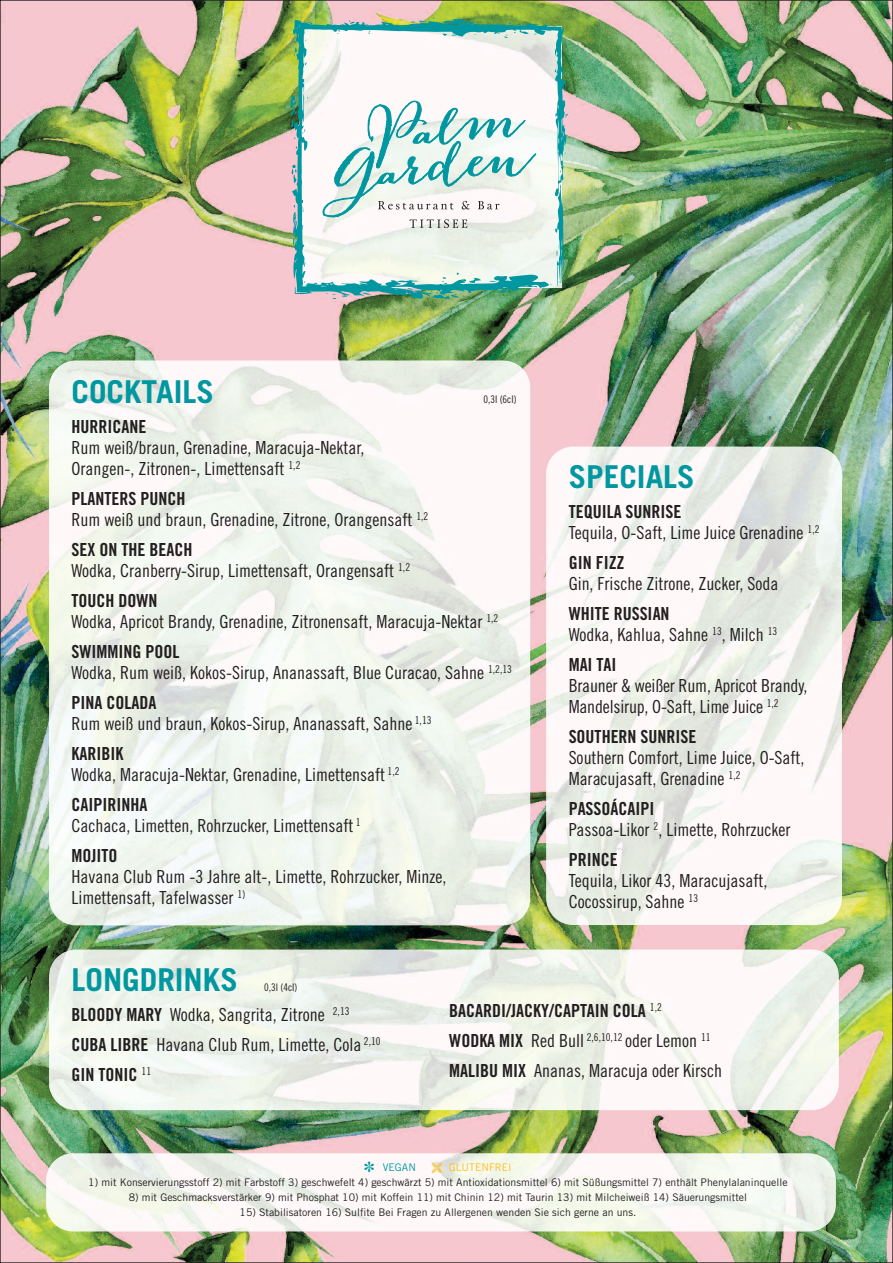
<style>
.page{position:relative;width:893px;height:1263px;background:#fff}
.page>*{position:absolute;margin:0;border:0;box-sizing:border-box;transform-origin:0 0}
.t1{font:700 31.5px "Trade Gothic LT";color:#0097a0}
.t2{font:18px/21px "Trade Gothic Cond Eighteen";color:#231f20}
.t3{font:18px "Trade Gothic Bold Cond Twenty";color:#231f20}
.t4{font:10.5px "Trade Gothic LT";color:#231f20}
.t5{font:10.5px "Trade Gothic Cond Eighteen";color:#231f20}
.t6{font:10.5px "Trade Gothic LT";color:#fdbf21}
.t7{font:10.5px "Trade Gothic LT";color:#0097a0}
.s1{font-family:"Trade Gothic Bold Cond Twenty"}
</style>
<div class="page">
<img style="left:2px;top:2px;width:889px;height:1259px">
<img style="left:49px;top:360px;width:481px;height:565px">
<svg style="left:292px;top:19px;width:275px;height:280px"></svg>
<svg style="left:442px;top:277px;width:5px;height:7px"></svg>
<svg style="left:326px;top:293px;width:21px;height:6px"></svg>
<svg style="left:428px;top:292px;width:37px;height:7px"></svg>
<svg style="left:290px;top:89px;width:6px;height:39px"></svg>
<svg style="left:337px;top:30px;width:4px;height:4px"></svg>
<svg style="left:497px;top:23px;width:40px;height:15px"></svg>
<svg style="left:550px;top:185px;width:14px;height:101px"></svg>
<svg style="left:552px;top:25px;width:9px;height:2px"></svg>
<img style="left:46px;top:1153px;width:790px;height:78px">
<img style="left:49px;top:949px;width:790px;height:161px">
<img style="left:546px;top:447px;width:296px;height:478px">
<svg style="left:432px;top:1162px;width:10px;height:11px"></svg>
<h1 class="t1" style="left:72px;top:373px;width:144px">COCKTAILS</h1>
<p class="t5" style="left:483px;top:396px;width:35px">0,3l (6cl)</p>
<p class="t3" style="left:72px;top:420px;width:76px">HURRICANE</p>
<p class="t2" style="left:72px;top:439px;width:294px">Rum weiß/braun, Grenadine, Maracuja-Nektar,<br>Orangen-, Zitronen-, Limettensaft <sup>1,2</sup></p>
<p class="t3" style="left:72px;top:492px;width:115px">PLANTERS PUNCH</p>
<p class="t2" style="left:72px;top:511px;width:358px">Rum weiß und braun, Grenadine, Zitrone, Orangensaft <sup>1,2</sup></p>
<p class="t3" style="left:72px;top:543px;width:122px">SEX ON THE BEACH</p>
<p class="t2" style="left:72px;top:562px;width:340px">Wodka, Cranberry-Sirup, Limettensaft, Orangensaft <sup>1,2</sup></p>
<p class="t3" style="left:72px;top:594px;width:88px">TOUCH DOWN</p>
<p class="t2" style="left:72px;top:613px;width:428px">Wodka, Apricot Brandy, Grenadine, Zitronensaft, Maracuja-Nektar <sup>1,2</sup></p>
<p class="t3" style="left:72px;top:645px;width:110px">SWIMMING POOL</p>
<p class="t2" style="left:72px;top:664px;width:442px">Wodka, Rum weiß, Kokos-Sirup, Ananassaft, Blue Curacao, Sahne <sup>1,2,13</sup></p>
<p class="t3" style="left:72px;top:696px;width:86px">PINA COLADA</p>
<p class="t2" style="left:72px;top:715px;width:361px">Rum weiß und braun, Kokos-Sirup, Ananassaft, Sahne <sup>1,13</sup></p>
<p class="t3" style="left:72px;top:747px;width:53px">KARIBIK</p>
<p class="t2" style="left:72px;top:766px;width:329px">Wodka, Maracuja-Nektar, Grenadine, Limettensaft <sup>1,2</sup></p>
<p class="t3" style="left:72px;top:798px;width:77px">CAIPIRINHA</p>
<p class="t2" style="left:72px;top:817px;width:291px">Cachaca, Limetten, Rohrzucker, Limettensaft <sup>1</sup></p>
<p class="t3" style="left:72px;top:849px;width:48px">MOJITO</p>
<p class="t2" style="left:72px;top:868px;width:376px">Havana Club Rum -3 Jahre alt-, Limette, Rohrzucker, Minze,<br>Limettensaft, Tafelwasser <sup>1)</sup></p>
<h1 class="t1" style="left:569px;top:457px;width:128px">SPECIALS</h1>
<p class="t3" style="left:569px;top:505px;width:114px">TEQUILA SUNRISE</p>
<p class="t2" style="left:569px;top:523px;width:252px">Tequila, O-Saft, Lime Juice Grenadine <sup>1,2</sup></p>
<p class="t3" style="left:569px;top:556px;width:57px">GIN FIZZ</p>
<p class="t2" style="left:569px;top:574px;width:211px">Gin, Frische Zitrone, Zucker, Soda</p>
<p class="t3" style="left:569px;top:607px;width:102px">WHITE RUSSIAN</p>
<p class="t2" style="left:569px;top:625px;width:210px">Wodka, Kahlua, Sahne <sup>13</sup>, Milch <sup>13</sup></p>
<p class="t3" style="left:569px;top:658px;width:49px">MAI TAI</p>
<p class="t2" style="left:569px;top:676px;width:240px">Brauner &amp; weißer Rum, Apricot Brandy,<br>Mandelsirup, O-Saft, Lime Juice <sup>1,2</sup></p>
<p class="t3" style="left:569px;top:730px;width:129px">SOUTHERN SUNRISE</p>
<p class="t2" style="left:569px;top:748px;width:237px">Southern Comfort, Lime Juice, O-Saft,<br>Maracujasaft, Grenadine <sup>1,2</sup></p>
<p class="t3" style="left:569px;top:802px;width:87px">PASSOÁCAIPI</p>
<p class="t2" style="left:569px;top:820px;width:223px">Passoa-Likor <sup>2</sup>, Limette, Rohrzucker</p>
<p class="t3" style="left:569px;top:853px;width:50px">PRINCE</p>
<p class="t2" style="left:569px;top:871px;width:200px">Tequila, Likor 43, Maracujasaft,<br>Cocossirup, Sahne <sup>13</sup></p>
<h1 class="t1" style="left:72px;top:960px;width:168px">LONGDRINKS</h1>
<p class="t5" style="left:264px;top:983px;width:35px">0,3l (4cl)</p>
<p class="t2" style="left:72px;top:1001px;width:311px;line-height:30px"><span class="s1">BLOODY MARY</span> Wodka, Sangrita, Zitrone <sup>2,13<br></sup><span class="s1">CUBA LIBRE</span> Havana Club Rum, Limette, Cola <sup>2,10</sup></p>
<p class="t3" style="left:72px;top:1068px;width:81px">GIN TONIC <sup>11</sup></p>
<p class="t3" style="left:449px;top:1004px;width:214px">BACARDI/JACKY/CAPTAIN COLA <sup>1,2</sup></p>
<p class="t2" style="left:449px;top:1027px;width:274px;line-height:30px"><span class="s1">WODKA MIX</span> Red Bull <sup>2,6,10,12</sup> oder Lemon <sup>11<br></sup><span class="s1">MALIBU MIX</span> Ananas, Maracuja oder Kirsch</p>
<p class="t7" style="left:364px;top:1160px;width:53px">✽ VEGAN</p>
<p class="t6" style="left:449px;top:1160px;width:65px">GLUTENFREI</p>
<p class="t4" style="left:88px;top:1175px;width:701px">1) mit Konservierungsstoff 2) mit Farbstoff 3) geschwefelt 4) geschwärzt 5) mit Antioxidationsmittel 6) mit Süßungsmittel 7) enthält Phenylalaninquelle</p>
<p class="t4" style="left:129px;top:1190px;width:620px">8) mit Geschmacksverstärker 9) mit Phosphat 10) mit Koffein 11) mit Chinin 12) mit Taurin 13) mit Milcheiweiß 14) Säuerungsmittel</p>
<p class="t4" style="left:240px;top:1205px;width:398px">15) Stabilisatoren 16) Sulfite Bei Fragen zu Allergenen wenden Sie sich gerne an uns.</p>
</div>
